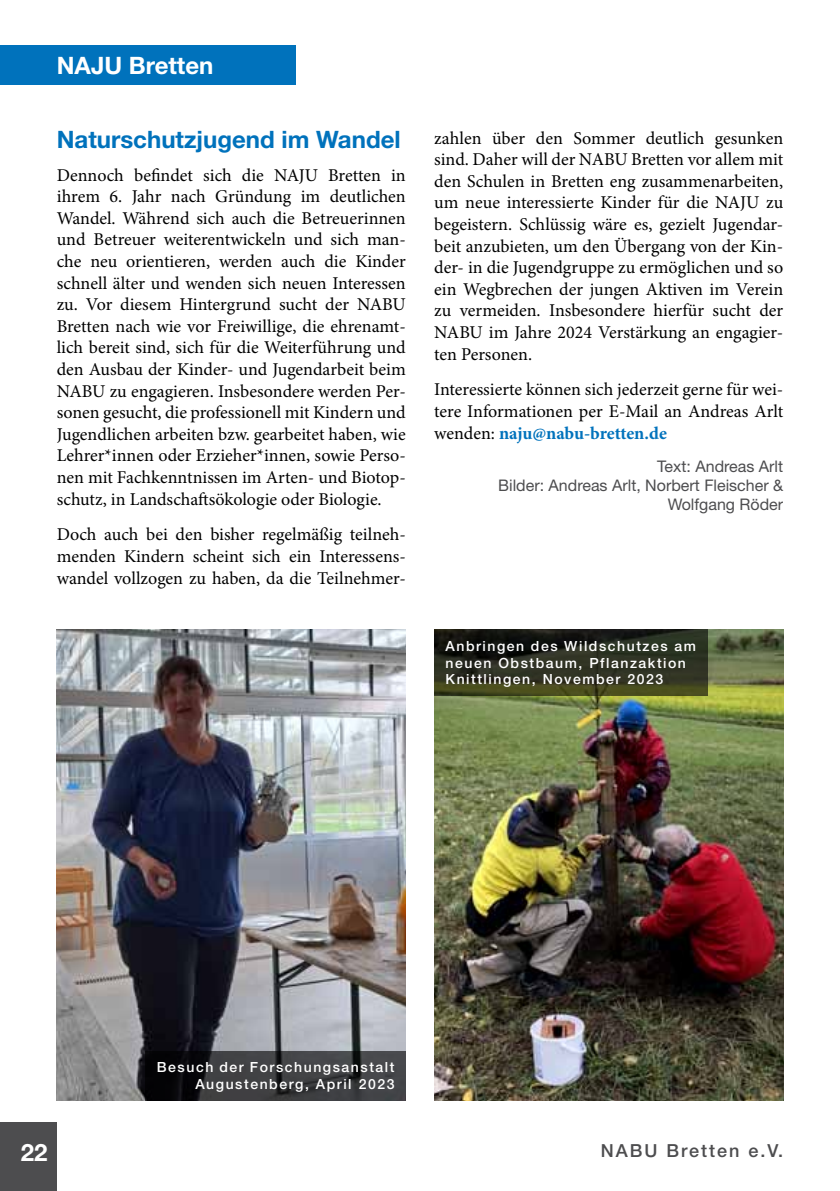
<style>
.page{position:relative;width:840px;height:1191px;background:#fff}
.page>*{position:absolute;margin:0;border:0;box-sizing:border-box;transform-origin:0 0}
.t1{font:700 24px "Helvetica Neue LT Std";color:#fff}
.t2{font:700 24px "Helvetica Neue LT Std";color:#0072bc}
.t3{font:18px/21.6px "Minion Pro";color:#000;text-align:justify}
.t4{font:500 18px "Helvetica Neue LT Std";letter-spacing:.11em;color:#4d4d4f}
.t5{font:16px/19.2px "Helvetica Neue LT Std";color:#4d4d4f;text-align:right}
.t6{font:500 14px/16.8px "Helvetica Neue LT Std";letter-spacing:.11em;color:#fff}
.s1{font-weight:700;color:#0072bc}
</style>
<div class="page">
<div style="left:0;top:1123px;width:57px;height:68px;background:#4d4d4f"></div>
<div style="left:0;top:45px;width:295px;height:40px;background:#0072bc"></div>
<img style="left:57px;top:629px;width:348px;height:471px">
<img style="left:434px;top:629px;width:348px;height:471px">
<svg style="left:434px;top:629px;width:272px;height:67px;background:#2b2e1c"></svg>
<svg style="left:145px;top:1050px;width:260px;height:50px;background:#323336"></svg>
<h1 class="t1" style="left:57px;top:50px;width:222px">Hier fehlt noch was</h1>
<h1 class="t1" style="left:57px;top:50px;width:158px">NAJU Bretten</h1>
<h1 class="t2" style="left:57px;top:124px;width:345px">Naturschutzjugend im Wandel</h1>
<p class="t3" style="left:57px;top:164px;width:350px">Dennoch befindet sich die NAJU Bretten in ihrem 6. Jahr nach Gründung im deutlichen Wandel. Während sich auch die Betreuerinnen und Betreuer weiterentwickeln und sich man&shy;che neu orientieren, werden auch die Kinder schnell älter und wenden sich neuen Interessen zu. Vor diesem Hintergrund sucht der NABU Bretten nach wie vor Freiwillige, die ehrenamt&shy;lich bereit sind, sich für die Weiterführung und den Ausbau der Kinder- und Jugendarbeit beim NABU zu engagieren. Insbesondere werden Per&shy;sonen gesucht, die professionell mit Kindern und Jugendlichen arbeiten bzw. gearbeitet haben, wie Lehrer*innen oder Erzieher*innen, sowie Perso&shy;nen mit Fachkenntnissen im Arten- und Biotop&shy;schutz, in Landschaftsökologie oder Biologie.</p>
<p class="t3" style="left:57px;top:524px;width:350px">Doch auch bei den bisher regelmäßig teilneh&shy;menden Kindern scheint sich ein Interessens&shy;wandel vollzogen zu haben, da die Teilnehmer-</p>
<p class="t3" style="left:434px;top:127px;width:350px">zahlen über den Sommer deutlich gesunken sind. Daher will der NABU Bretten vor allem mit den Schulen in Bretten eng zusammenarbeiten, um neue interessierte Kinder für die NAJU zu begeistern. Schlüssig wäre es, gezielt Jugendar&shy;beit anzubieten, um den Übergang von der Kin&shy;der- in die Jugendgruppe zu ermöglichen und so ein Wegbrechen der jungen Aktiven im Verein zu vermeiden. Insbesondere hierfür sucht der NABU im Jahre 2024 Verstärkung an engagier&shy;ten Personen.</p>
<p class="t3" style="left:434px;top:379px;width:350px">Interessierte können sich jederzeit gerne für wei&shy;tere Informationen per E-Mail an Andreas Arlt wenden: <span class="s1">naju@nabu-bretten.de</span></p>
<p class="t5" style="left:498px;top:456px;width:286px">Text: Andreas Arlt<br>Bilder: Andreas Arlt, Norbert Fleischer &amp;<br>Wolfgang Röder</p>
<p class="t6" style="left:445px;top:637px;width:252px">Anbringen des Wildschutzes am neuen Obstbaum, Pflanzaktion<br>Knittlingen, November 2023</p>
<h1 class="t1" style="left:21px;top:1138px;width:28px">22</h1>
<p class="t6" style="left:157px;top:1058px;width:239px;text-align:right">Besuch der Forschungsanstalt<br>Augustenberg, April 2023</p>
<p class="t4" style="left:600px;top:1139px;width:184px">NABU Bretten e.V.</p>
</div>
